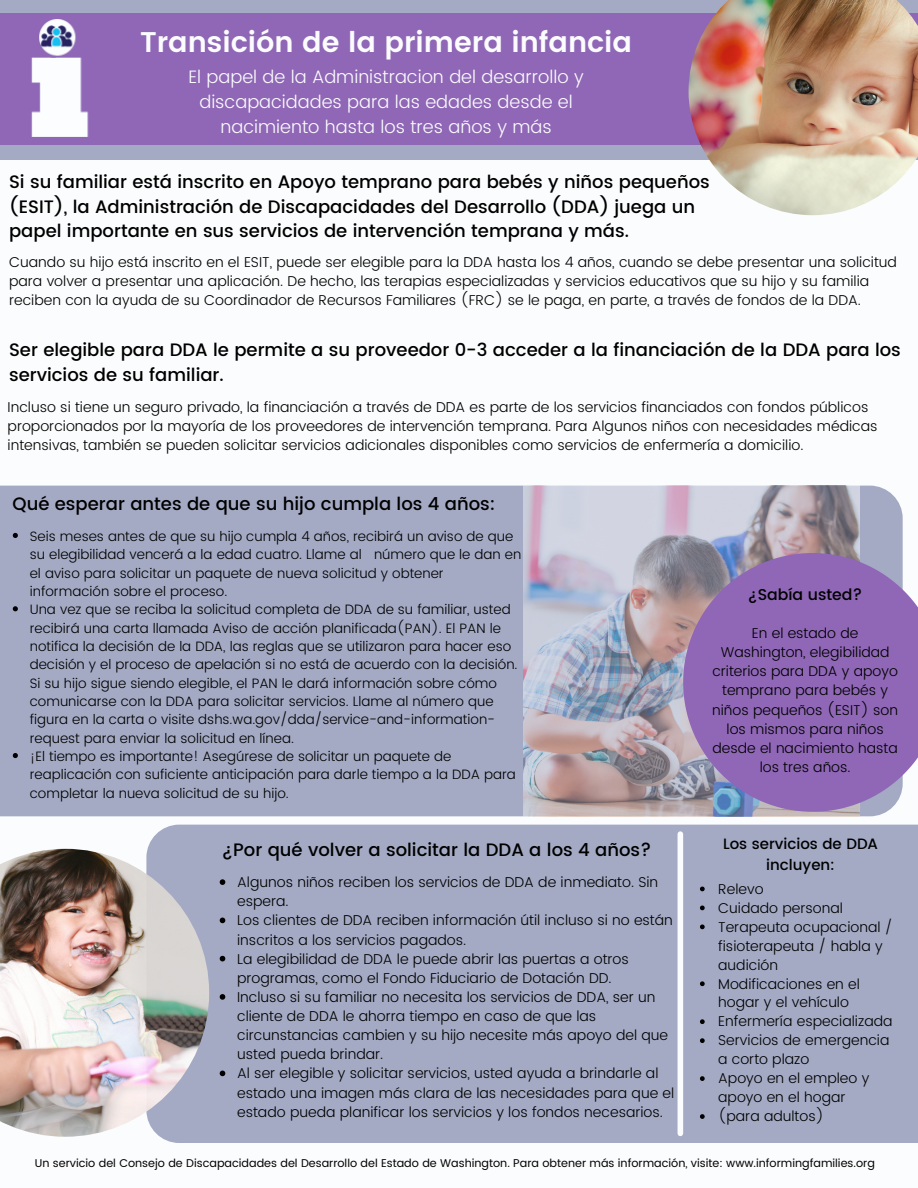
<style>
.page{position:relative;width:918px;height:1188px;background:#fbfcfd}
.page>*{position:absolute;margin:0;border:0;box-sizing:border-box;transform-origin:0 0}
.t1{font:600 28.5px "Poppins";color:#fbfcfd}
.t2{font:500 18px/24.8px "Poppins";color:#000}
.t3{font:300 18px/24.8px "Poppins";color:#fbfcfd;text-align:center}
.t4{font:500 15.75px "Poppins";color:#000}
.t5{font:500 15px/20.2px "Poppins";color:#000;text-align:center}
.t6{font:300 14.25px/19.2px "Poppins";color:#000}
.t7{font:300 13.65px/18.3px "Poppins";color:#000}
.t8{font:11.25px "Poppins";color:#000}
</style>
<div class="page">
<div style="left:0;top:0;width:918px;height:159px;background:#a4aac4"></div>
<div style="left:0;top:13px;width:918px;height:132px;background:#8f67b6"></div>
<img style="left:31px;top:19px;width:58px;height:118px">
<img style="left:689px;top:0;width:229px;height:215px">
<div style="left:0;top:486px;width:903px;height:330px;background:#a4aac4"></div>
<div style="left:147px;top:825px;width:771px;height:318px;background:#a4aac4"></div>
<div style="left:678px;top:834px;width:5px;height:299px;background:#fbfcfd"></div>
<img style="left:523px;top:486px;width:337px;height:330px">
<svg style="left:683px;top:553px;width:235px;height:259px;background:#9272b5"></svg>
<img style="left:0;top:849px;width:209px;height:288px">
<svg style="left:13px;top:533px;width:5px;height:5px"></svg>
<svg style="left:13px;top:606px;width:5px;height:5px"></svg>
<svg style="left:13px;top:753px;width:5px;height:5px"></svg>
<svg style="left:220px;top:879px;width:5px;height:6px"></svg>
<svg style="left:220px;top:918px;width:5px;height:5px"></svg>
<svg style="left:220px;top:956px;width:5px;height:5px"></svg>
<svg style="left:220px;top:994px;width:5px;height:6px"></svg>
<svg style="left:220px;top:1071px;width:5px;height:5px"></svg>
<svg style="left:700px;top:887px;width:5px;height:4px"></svg>
<svg style="left:700px;top:906px;width:5px;height:4px"></svg>
<svg style="left:700px;top:925px;width:5px;height:4px"></svg>
<svg style="left:700px;top:981px;width:5px;height:5px"></svg>
<svg style="left:700px;top:1019px;width:5px;height:5px"></svg>
<svg style="left:700px;top:1038px;width:5px;height:5px"></svg>
<svg style="left:700px;top:1076px;width:5px;height:5px"></svg>
<svg style="left:700px;top:1114px;width:5px;height:5px"></svg>
<p class="t1" style="left:140px;top:25px;width:494px">Transición de la primera infancia</p>
<p class="t3" style="left:188px;top:65px;width:397px">El papel de la Administracion del desarrollo y discapacidades para las edades desde el</p>
<p class="t3" style="left:221px;top:114px;width:333px">nacimiento hasta los tres años y más</p>
<p class="t2" style="left:9px;top:169px;width:702px">Si su familiar está inscrito en Apoyo temprano para bebés y niños pequeños (ESIT), la Administración de Discapacidades del Desarrollo (DDA) juega un papel importante en sus servicios de intervención temprana y más.</p>
<p class="t6" style="left:9px;top:253px;width:889px">Cuando su hijo está inscrito en el ESIT, puede ser elegible para la DDA hasta los 4 años, cuando se debe presentar una solicitud para volver a presentar una aplicación. De hecho, las terapias especializadas y servicios educativos que su hijo y su familia reciben con la ayuda de su Coordinador de Recursos Familiares (FRC) se le paga, en parte, a través de fondos de la DDA.</p>
<p class="t2" style="left:9px;top:337px;width:893px">Ser elegible para DDA le permite a su proveedor 0-3 acceder a la financiación de la DDA para los servicios de su familiar.</p>
<p class="t6" style="left:8px;top:397px;width:872px">Incluso si tiene un seguro privado, la financiación a través de DDA es parte de los servicios financiados con fondos públicos proporcionados por la mayoría de los proveedores de intervención temprana. Para Algunos niños con necesidades médicas intensivas, también se pueden solicitar servicios adicionales disponibles como servicios de enfermería a domicilio.</p>
<p class="t2" style="left:13px;top:491px;width:484px">Qué esperar antes de que su hijo cumpla los 4 años:</p>
<p class="t7" style="left:30px;top:527px;width:493px">Seis meses antes de que su hijo cumpla 4 años, recibirá un aviso de que su elegibilidad vencerá a la edad cuatro. Llame al número que le dan en el aviso para solicitar un paquete de nueva solicitud y obtener información sobre el proceso.</p>
<p class="t7" style="left:30px;top:601px;width:489px">Una vez que se reciba la solicitud completa de DDA de su familiar, usted recibirá una carta llamada Aviso de acción planificada(PAN). El PAN le notifica la decisión de la DDA, las reglas que se utilizaron para hacer eso decisión y el proceso de apelación si no está de acuerdo con la decisión.<br>Si su hijo sigue siendo elegible, el PAN le dará información sobre cómo comunicarse con la DDA para solicitar servicios. Llame al número que figura en la carta o visite dshs.wa.gov/dda/service-and-information&shy;request para enviar la solicitud en línea.</p>
<p class="t7" style="left:30px;top:747px;width:488px">¡El tiempo es importante! Asegúrese de solicitar un paquete de reaplicación con suficiente anticipación para darle tiempo a la DDA para completar la nueva solicitud de su hijo.</p>
<p class="t2" style="left:222px;top:837px;width:431px">¿Por qué volver a solicitar la DDA a los 4 años?</p>
<p class="t6" style="left:237px;top:873px;width:423px">Algunos niños reciben los servicios de DDA de inmediato. Sin espera.</p>
<p class="t6" style="left:237px;top:911px;width:437px">Los clientes de DDA reciben información útil incluso si no están inscritos a los servicios pagados.</p>
<p class="t6" style="left:237px;top:949px;width:393px">La elegibilidad de DDA le puede abrir las puertas a otros programas, como el Fondo Fiduciario de Dotación DD.</p>
<p class="t6" style="left:237px;top:987px;width:433px">Incluso si su familiar no necesita los servicios de DDA, ser un cliente de DDA le ahorra tiempo en caso de que las circunstancias cambien y su hijo necesite más apoyo del que usted pueda brindar.</p>
<p class="t6" style="left:237px;top:1064px;width:439px">Al ser elegible y solicitar servicios, usted ayuda a brindarle al estado una imagen más clara de las necesidades para que el estado pueda planificar los servicios y los fondos necesarios.</p>
<p class="t4" style="left:748px;top:585px;width:116px">¿Sabía usted?</p>
<p class="t6" style="left:712px;top:624px;width:187px;text-align:center">En el estado de<br>Washington, elegibilidad criterios para DDA y apoyo temprano para bebés y niños pequeños (ESIT) son los mismos para niños desde el nacimiento hasta los tres años.</p>
<p class="t5" style="left:723px;top:834px;width:156px">Los servicios de DDA incluyen:</p>
<p class="t6" style="left:718px;top:879px;width:47px">Relevo</p>
<p class="t6" style="left:718px;top:898px;width:126px">Cuidado personal</p>
<p class="t6" style="left:718px;top:917px;width:176px">Terapeuta ocupacional / fisioterapeuta / habla y audición</p>
<p class="t6" style="left:718px;top:974px;width:143px">Modificaciones en el hogar y el vehículo</p>
<p class="t6" style="left:718px;top:1012px;width:176px">Enfermería especializada</p>
<p class="t6" style="left:718px;top:1031px;width:173px">Servicios de emergencia a corto plazo</p>
<p class="t6" style="left:718px;top:1069px;width:153px">Apoyo en el empleo y apoyo en el hogar</p>
<p class="t6" style="left:718px;top:1107px;width:107px">(para adultos)</p>
<p class="t8" style="left:35px;top:1157px;width:842px">Un servicio del Consejo de Discapacidades del Desarrollo del Estado de Washington. Para obtener más información, visite: www.informingfamilies.org</p>
</div>
